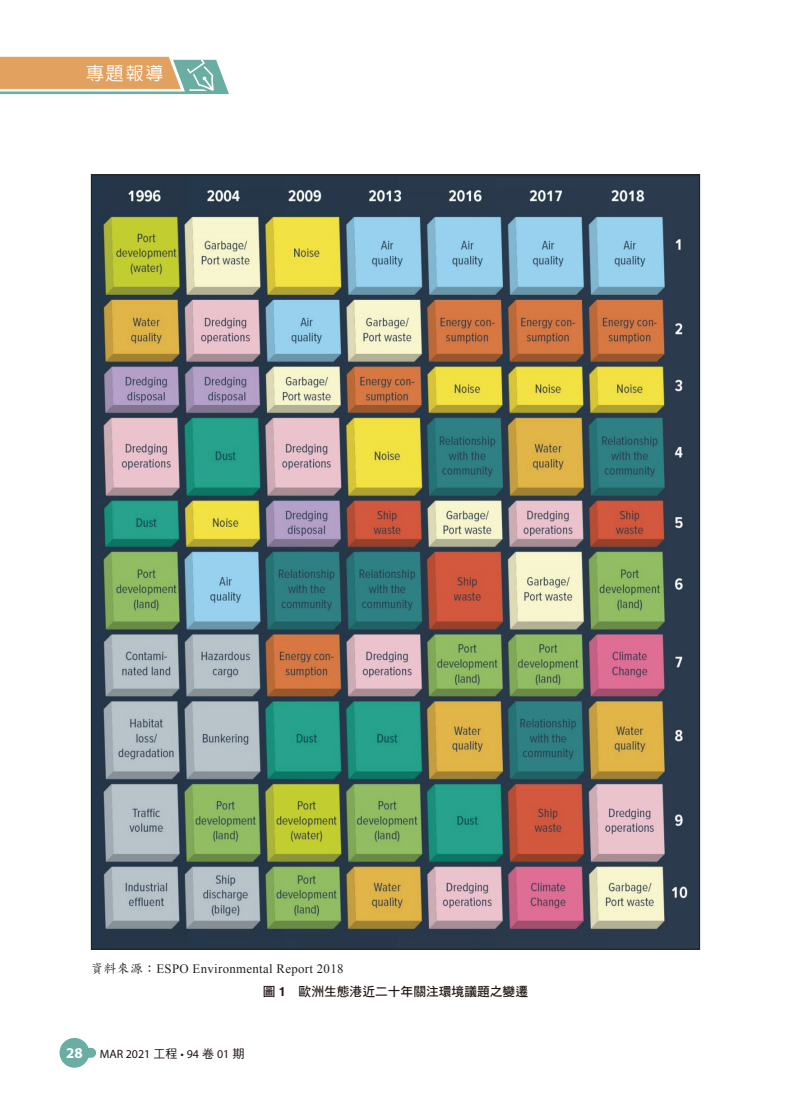
<style>
.page{position:relative;width:808px;height:1106px;background:#fff}
.page>*{position:absolute;margin:0;border:0;box-sizing:border-box;transform-origin:0 0}
.t1{font:500 18px "AR Hei B5";color:#fff}
.t2{font:12.9px "Times New Roman";letter-spacing:.025em;color:#231f20}
.t3{font:12.75px "DF Hei Std W7";color:#211613}
.t4{font:12px "Myriad Pro";color:#211613}
.s1{font-family:"DF Biao Kai Shu Std W5"}
.s2{font-family:"Helvetica";font-weight:700}
.s3{font-weight:700;font-size:15px;color:#fff}
.s4{font-family:"DF Hei Std W5"}
</style>
<div class="page">
<svg style="left:0;top:57px;width:229px;height:37px;background:#ccaf82"></svg>
<div style="left:60px;top:1037px;width:29px;height:30px;background:#6aada2;border-radius:50%"></div>
<div style="left:70px;top:1047px;width:26px;height:10px;background:#6aada2;border-radius:5px"></div>
<img style="left:93px;top:176px;width:605px;height:771px">
<h1 class="t1" style="left:86px;top:64px;width:79px">專題報導</h1>
<p class="t2" style="left:91px;top:960px;width:254px"><span class="s1">資料來源：</span>ESPO Environmental Report 2018</p>
<p class="t3" style="left:263px;top:984px;width:267px">圖 <span class="s2">1</span>　歐洲生態港近二十年關注環境議題之變遷</p>
<p class="t4" style="left:66px;top:1046px;width:180px"><span class="s3">28</span> MAR 2021 <span class="s4">工程</span> • 94 <span class="s4">卷</span> 01 <span class="s4">期</span></p>
</div>
